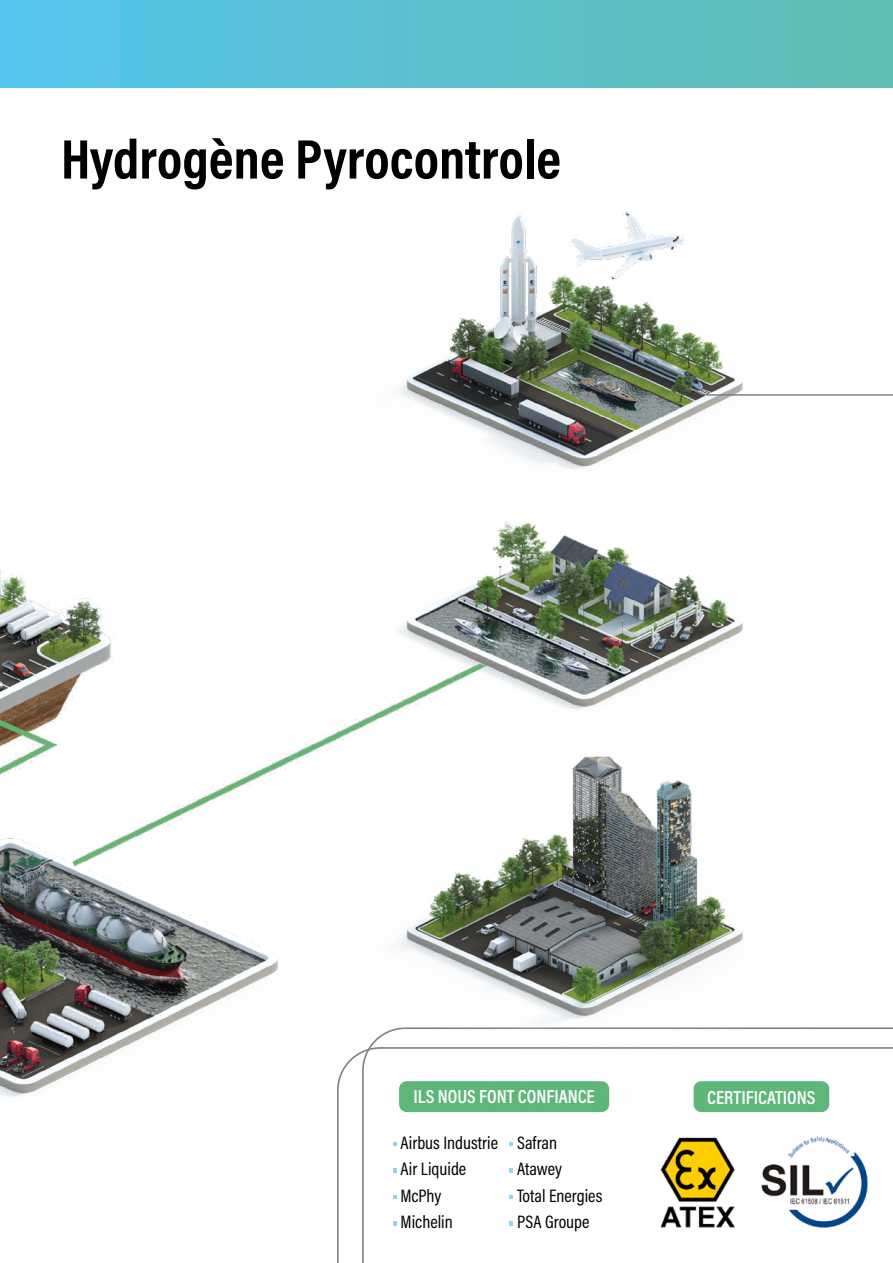
<style>
.page{position:relative;width:893px;height:1263px;background:#fff}
.page>*{position:absolute;margin:0;border:0;box-sizing:border-box;transform-origin:0 0}
.t1{font:700 56.25px "Acumin Pro Cond";color:#000001}
.t2{font:600 19.05px "Acumin Pro Cond";color:#fff}
.t3{font:18.15px "Acumin Pro Cond";color:#000001}
.s1{font-weight:700;color:#fff}
</style>
<div class="page">
<img style="left:660px;top:1215px;width:75px;height:13px">
<img style="left:793px;top:1148px;width:75px;height:80px">
<img style="left:0;top:212px;width:846px;height:1003px">
<div style="left:0;top:0;width:893px;height:88px;background:linear-gradient(to right,#55c5ed,#61bdb0)"></div>
<svg style="left:704px;top:230px;width:189px;height:166px"></svg>
<h1 class="t1" style="left:61px;top:122px;width:502px">Hydrogène Pyrocontrole</h1>
<p class="t2" style="left:413px;top:1084px;width:183px">ILS NOUS FONT CONFIANCE</p>
<p class="t2" style="left:707px;top:1084px;width:110px">CERTIFICATIONS</p>
<p class="t3" style="left:392px;top:1131px;width:107px"><span class="s1">•</span> Airbus Industrie</p>
<p class="t3" style="left:392px;top:1157px;width:76px"><span class="s1">•</span> Air Liquide</p>
<p class="t3" style="left:392px;top:1184px;width:51px"><span class="s1">•</span> McPhy</p>
<p class="t3" style="left:392px;top:1210px;width:62px"><span class="s1">•</span> Michelin</p>
<p class="t3" style="left:509px;top:1131px;width:50px"><span class="s1">•</span> Safran</p>
<p class="t3" style="left:509px;top:1157px;width:55px"><span class="s1">•</span> Atawey</p>
<p class="t3" style="left:509px;top:1184px;width:95px"><span class="s1">•</span> Total Energies</p>
<p class="t3" style="left:509px;top:1210px;width:82px"><span class="s1">•</span> PSA Groupe</p>
</div>
